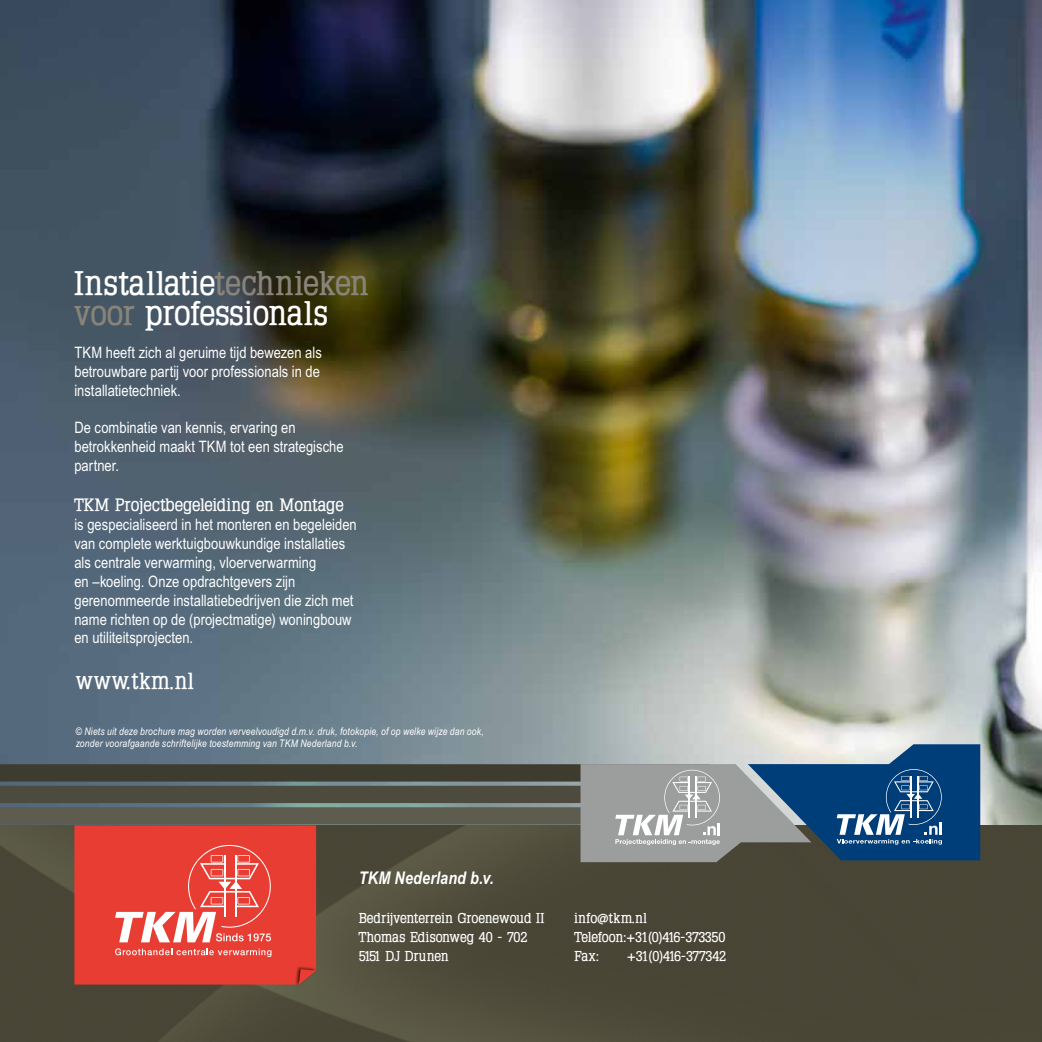
<style>
.page{position:relative;width:1042px;height:1042px;background:#fff}
.page>*{position:absolute;margin:0;border:0;box-sizing:border-box;transform-origin:0 0}
.t1{font:700 33.25px/29.8px "Typo Latinserif";color:#fff}
.t2{font:700 22.75px "Typo Latinserif";letter-spacing:.045em;color:#fff}
.t3{font:700 17.5px "Typo Latinserif";color:#fff}
.t4{font:italic 700 17.5px "Arial Narrow";letter-spacing:.01em;color:#fff}
.t5{font:15.75px/18.9px "Arial Narrow";letter-spacing:.005em;color:#fff}
.t6{font:700 14px/19.2px "Typo Latinserif";color:#fff}
.t7{font:700 14px "Typo Latinserif";letter-spacing:-.04em;color:#fff}
.t8{font:italic 10.5px/12.6px "Arial Narrow";letter-spacing:.02em;color:#fff}
.s1{color:#89847a}
</style>
<div class="page">
<img style="left:0;top:0;width:1042px;height:825px">
<svg style="left:0;top:764px;width:580px;height:22px;background:#484a42"></svg>
<svg style="left:0;top:786px;width:580px;height:39px;background:#58594f"></svg>
<img style="left:0;top:825px;width:1042px;height:217px">
<svg style="left:580px;top:744px;width:400px;height:118px;background:#6b8398"></svg>
<div style="left:295px;top:965px;width:22px;height:21px;background:#000;opacity:.75"></div>
<svg style="left:74px;top:825px;width:242px;height:159px;background:#e84d43"></svg>
<h1 class="t1" style="left:74px;top:268px;width:296px">Installatie<span class="s1">technieken voor</span> professionals</h1>
<p class="t5" style="left:74px;top:342px;width:249px">TKM heeft zich al geruime tijd bewezen als betrouwbare partij voor professionals in de installatietechniek.</p>
<p class="t5" style="left:74px;top:418px;width:271px">De combinatie van kennis, ervaring en betrokkenheid maakt TKM tot een strategische partner.</p>
<p class="t3" style="left:74px;top:495px;width:271px">TKM Projectbegeleiding en Montage</p>
<p class="t5" style="left:74px;top:515px;width:284px">is gespecialiseerd in het monteren en begeleiden van complete werktuigbouwkundige installaties als centrale verwarming, vloerverwarming<br>en –koeling. Onze opdrachtgevers zijn gerenommeerde installatiebedrijven die zich met name richten op de (projectmatige) woningbouw en utiliteitsprojecten.</p>
<h2 class="t2" style="left:76px;top:668px;width:119px">www.tkm.nl</h2>
<p class="t8" style="left:76px;top:725px;width:410px">© Niets uit deze brochure mag worden verveelvoudigd d.m.v. druk, fotokopie, of op welke wijze dan ook, zonder voorafgaande schriftelijke toestemming van TKM Nederland b.v.</p>
<p class="t4" style="left:359px;top:867px;width:136px">TKM Nederland b.v.</p>
<p class="t6" style="left:359px;top:908px;width:187px">Bedrijventerrein Groenewoud II<br>Thomas Edisonweg 40 - 702<br>5151 DJ Drunen</p>
<p class="t6" style="left:574px;top:908px;width:153px">info@tkm.nl<br>Telefoon:+31(0)416-373350<br>Fax:</p>
<p class="t7" style="left:627px;top:948px;width:101px">+31(0)416-377342</p>
</div>
